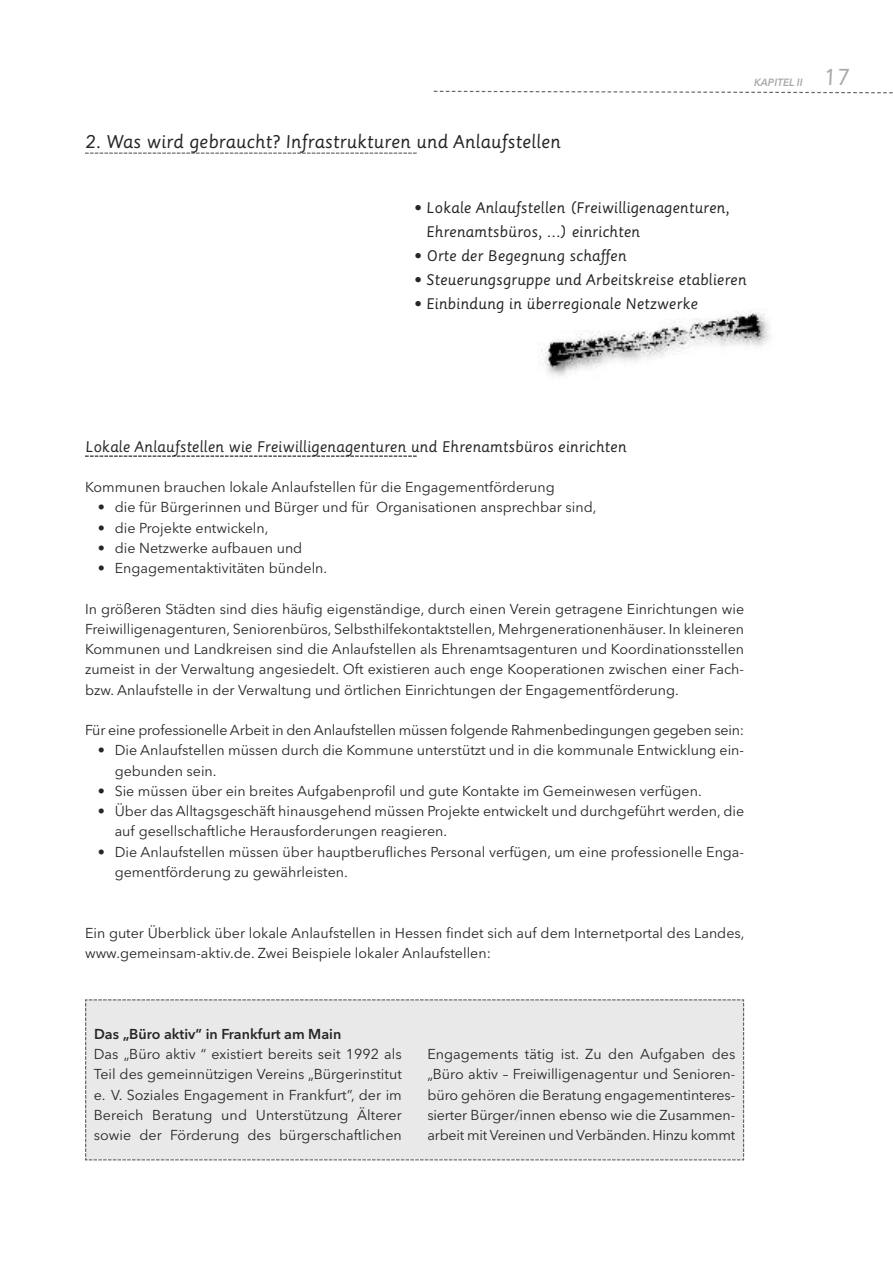
<style>
.page{position:relative;width:893px;height:1263px;background:#fff}
.page>*{position:absolute;margin:0;border:0;box-sizing:border-box;transform-origin:0 0}
.t1{font:18px "Sassoon Primary";color:#272627}
.t2{font:15px/24px "Sassoon Primary";color:#272627}
.t3{font:14.25px/20.2px "Avenir Next LT Pro";color:#272627}
.t4{font:600 14.25px "Avenir Next LT Pro";color:#272627}
.t5{font:italic 600 10.5px "Avenir Next LT Pro";color:#a9a8a9}
.s1{font-family:"Sassoon Primary";font-weight:400;font-style:normal;font-size:22.5px}
</style>
<div class="page">
<svg style="left:434px;top:90px;width:459px;height:4px"></svg>
<svg style="left:85px;top:153px;width:332px;height:1px"></svg>
<svg style="left:85px;top:455px;width:332px;height:2px"></svg>
<div style="left:85px;top:999px;width:660px;height:162px;background:#e9e9e9"></div>
<img style="left:541px;top:308px;width:229px;height:69px">
<p class="t1" style="left:85px;top:134px;width:477px">2. Was wird gebraucht? Infrastrukturen und Anlaufstellen</p>
<p class="t5" style="left:754px;top:78px;width:97px">KAPITEL II <span class="s1">17</span></p>
<p class="t2" style="left:426px;top:197px;width:305px;text-indent:-12px">• Lokale Anlaufstellen (Freiwilligenagenturen,<br>Ehrenamtsbüros, ...) einrichten</p>
<p class="t2" style="left:414px;top:245px;width:214px">• Orte der Begegnung schaffen</p>
<p class="t2" style="left:414px;top:269px;width:334px">• Steuerungsgruppe und Arbeitskreise etablieren</p>
<p class="t2" style="left:414px;top:293px;width:285px">• Einbindung in überregionale Netzwerke</p>
<p class="t2" style="left:85px;top:436px;width:543px">Lokale Anlaufstellen wie Freiwilligenagenturen und Ehrenamtsbüros einrichten</p>
<p class="t3" style="left:85px;top:479px;width:471px">Kommunen brauchen lokale Anlaufstellen für die Engagementförderung</p>
<p class="t3" style="left:98px;top:499px;width:500px">• die für Bürgerinnen und Bürger und für Organisationen ansprechbar sind,</p>
<p class="t3" style="left:98px;top:519px;width:172px">• die Projekte entwickeln,</p>
<p class="t3" style="left:98px;top:539px;width:206px">• die Netzwerke aufbauen und</p>
<p class="t3" style="left:98px;top:560px;width:231px">• Engagementaktivitäten bündeln.</p>
<p class="t3" style="left:85px;top:600px;width:661px;text-align:justify">In größeren Städten sind dies häufig eigenständige, durch einen Verein getragene Einrichtungen wie Freiwilligenagenturen, Seniorenbüros, Selbsthilfekontaktstellen, Mehrgenerationenhäuser. In kleineren Kommunen und Landkreisen sind die Anlaufstellen als Ehrenamtsagenturen und Koordinationsstellen zumeist in der Verwaltung angesiedelt. Oft existieren auch enge Kooperationen zwischen einer Fach&shy;bzw. Anlaufstelle in der Verwaltung und örtlichen Einrichtungen der Engagementförderung.</p>
<p class="t3" style="left:85px;top:722px;width:661px">Für eine professionelle Arbeit in den Anlaufstellen müssen folgende Rahmenbedingungen gegeben sein:</p>
<p class="t3" style="left:115px;top:742px;width:631px;text-indent:-17px">• Die Anlaufstellen müssen durch die Kommune unterstützt und in die kommunale Entwicklung ein&shy;gebunden sein.</p>
<p class="t3" style="left:98px;top:782px;width:605px">• Sie müssen über ein breites Aufgabenprofil und gute Kontakte im Gemeinwesen verfügen.</p>
<p class="t3" style="left:115px;top:803px;width:631px;text-indent:-17px">• Über das Alltagsgeschäft hinausgehend müssen Projekte entwickelt und durchgeführt werden, die auf gesellschaftliche Herausforderungen reagieren.</p>
<p class="t3" style="left:115px;top:843px;width:631px;text-indent:-17px">• Die Anlaufstellen müssen über hauptberufliches Personal verfügen, um eine professionelle Enga&shy;gementförderung zu gewährleisten.</p>
<p class="t3" style="left:85px;top:924px;width:661px">Ein guter Überblick über lokale Anlaufstellen in Hessen findet sich auf dem Internetportal des Landes, www.gemeinsam-aktiv.de. Zwei Beispiele lokaler Anlaufstellen:</p>
<p class="t4" style="left:94px;top:1029px;width:249px">Das „Büro aktiv” in Frankfurt am Main</p>
<p class="t3" style="left:94px;top:1046px;width:310px;text-align:justify">Das „Büro aktiv “ existiert bereits seit 1992 als Teil des gemeinnützigen Vereins „Bürgerinstitut e. V. Soziales Engagement in Frankfurt”, der im Bereich Beratung und Unterstützung Älterer sowie der Förderung des bürgerschaftlichen</p>
<p class="t3" style="left:427px;top:1046px;width:310px;text-align:justify">Engagements tätig ist. Zu den Aufgaben des „Büro aktiv – Freiwilligenagentur und Senioren&shy;büro gehören die Beratung engagementinteres&shy;sierter Bürger/innen ebenso wie die Zusammen&shy;arbeit mit Vereinen und Verbänden. Hinzu kommt</p>
</div>
